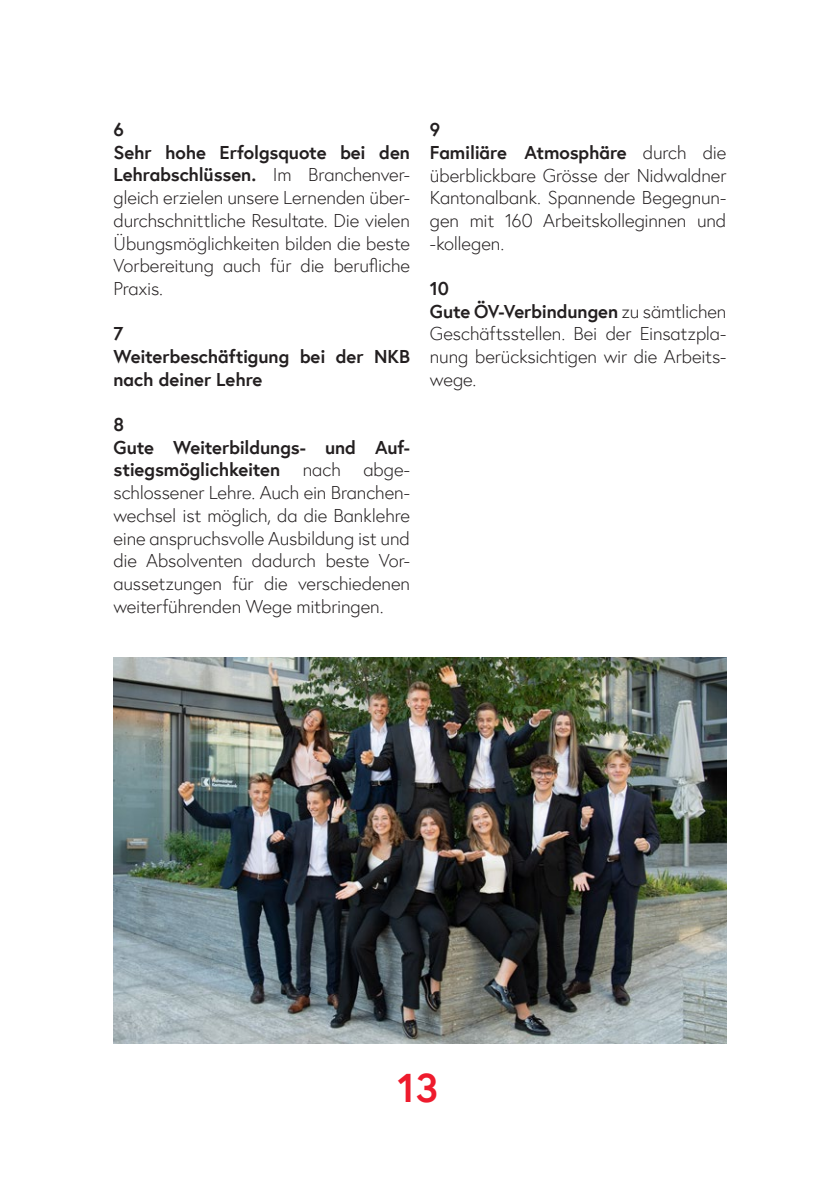
<style>
.page{position:relative;width:840px;height:1191px;background:#fff}
.page>*{position:absolute;margin:0;border:0;box-sizing:border-box;transform-origin:0 0}
.t1{font:40px "Europa Bold Alt";color:#ee1b2d}
.t2{font:18.4px/22.6px "Europa Light Alt";letter-spacing:-.01em;color:#231f20;text-align:justify}
.t3{font:18.4px/22.6px "Europa Bold Alt";letter-spacing:-.005em;color:#231f20}
.s1{font-family:"Europa Light Alt"}
</style>
<div class="page">
<img style="left:113px;top:658px;width:613px;height:385px">
<p class="t3" style="left:113px;top:118px;width:298px">6<br>Sehr hohe Erfolgsquote bei den<br>Lehrabschlüssen. <span class="s1">Im Branchenver-</span></p>
<p class="t2" style="left:113px;top:186px;width:298px">gleich erzielen unsere Lernenden über&shy;durchschnittliche Resultate. Die vielen Übungsmöglichkeiten bilden die beste Vorbereitung auch für die berufliche Praxis.</p>
<p class="t3" style="left:113px;top:322px;width:298px">7<br>Weiterbeschäftigung bei der NKB nach deiner Lehre</p>
<p class="t3" style="left:113px;top:413px;width:298px">8<br>Gute Weiterbildungs- und Auf&shy;stiegsmöglichkeiten <span class="s1">nach abge-</span></p>
<p class="t2" style="left:113px;top:481px;width:298px">schlossener Lehre. Auch ein Branchen&shy;wechsel ist möglich, da die Banklehre eine anspruchsvolle Ausbildung ist und die Absolventen dadurch beste Vor&shy;aussetzungen für die verschiedenen weiterführenden Wege mitbringen.</p>
<p class="t3" style="left:429px;top:118px;width:298px">9<br>Familiäre Atmosphäre <span class="s1">durch die</span></p>
<p class="t2" style="left:429px;top:164px;width:298px">überblickbare Grösse der Nidwaldner Kantonalbank. Spannende Begegnun&shy;gen mit 160 Arbeitskolleginnen und -kollegen.</p>
<p class="t3" style="left:429px;top:277px;width:298px">10<br>Gute ÖV-Verbindungen <span class="s1">zu sämtlichen</span></p>
<p class="t2" style="left:429px;top:322px;width:298px">Geschäftsstellen. Bei der Einsatzpla&shy;nung berücksichtigen wir die Arbeits&shy;wege.</p>
<h1 class="t1" style="left:397px;top:1060px;width:42px">13</h1>
</div>
